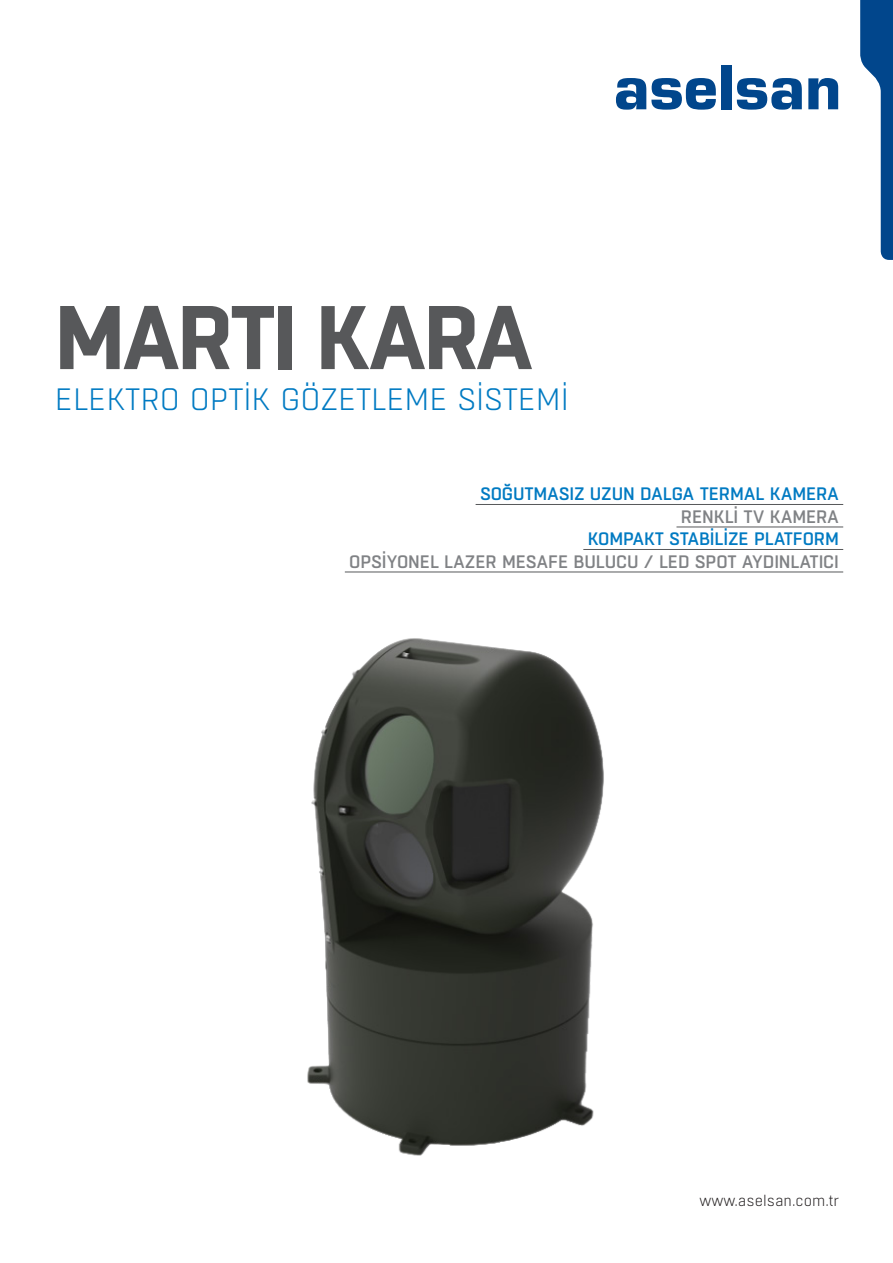
<style>
.page{position:relative;width:893px;height:1263px;background:#fff}
.page>*{position:absolute;margin:0;border:0;box-sizing:border-box;transform-origin:0 0}
.t1{font:700 90px "Boxed";letter-spacing:-.04em;color:#57585a}
.t2{font:300 30.9px "Boxed";letter-spacing:-.005em;color:#007ac2}
.t3{font:500 18px "Boxed";letter-spacing:-.01em;color:#808285}
.t4{font:500 18px "Boxed";letter-spacing:-.01em;color:#007ac2}
.t5{font:300 15px "Boxed";color:#231f20}
</style>
<div class="page">
<svg style="left:616px;top:78px;width:100px;height:32px"></svg>
<div style="left:721px;top:65px;width:10px;height:44px;background:#01468c"></div>
<svg style="left:737px;top:78px;width:65px;height:32px"></svg>
<svg style="left:808px;top:78px;width:30px;height:31px"></svg>
<svg style="left:860px;top:0;width:33px;height:260px"></svg>
<hr style="left:476px;top:504px;width:367px;height:1px;background:#57585a">
<hr style="left:676px;top:527px;width:167px;height:1px;background:#57585a">
<hr style="left:583px;top:549px;width:260px;height:1px;background:#57585a">
<hr style="left:345px;top:572px;width:498px;height:1px;background:#57585a">
<img style="left:307px;top:638px;width:297px;height:518px">
<p class="t1" style="left:55px;top:277px;width:481px">MARTI KARA</p>
<p class="t2" style="left:55px;top:380px;width:515px">ELEKTRO OPTIK GÖZETLEME SISTEMI</p>
<p class="t4" style="left:480px;top:483px;width:360px">SOĞUTMASIZ UZUN DALGA TERMAL KAMERA</p>
<p class="t3" style="left:681px;top:505px;width:160px">RENKLİ TV KAMERA</p>
<p class="t4" style="left:588px;top:528px;width:253px">KOMPAKT STABİLİZE PLATFORM</p>
<p class="t3" style="left:349px;top:550px;width:491px">OPSİYONEL LAZER MESAFE BULUCU / LED SPOT AYDINLATICI</p>
<p class="t5" style="left:700px;top:1191px;width:141px">www.aselsan.com.tr</p>
</div>
